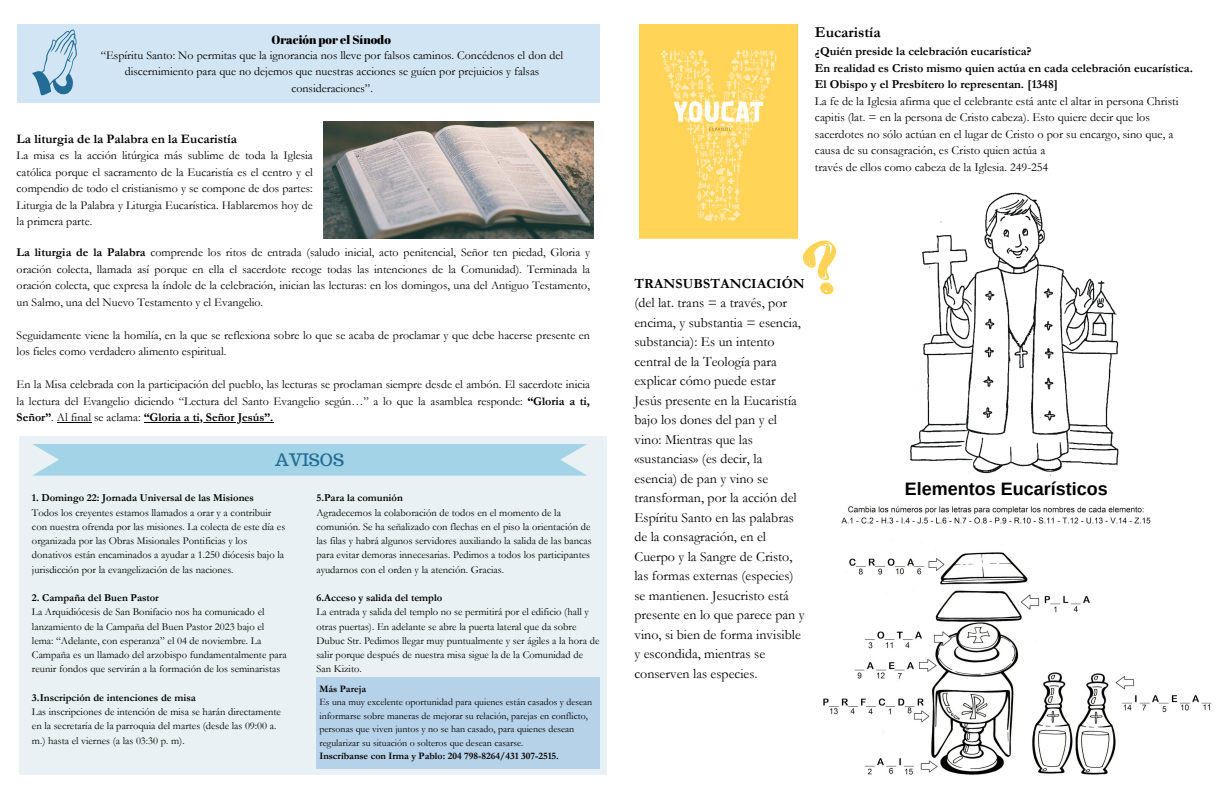
<style>
.page{position:relative;width:1224px;height:792px;background:#fff}
.page>*{position:absolute;margin:0;border:0;box-sizing:border-box;transform-origin:0 0}
.t1{font:700 18px "Arimo";color:#000}
.t2{font:16.9px "Trocchi";color:#246c95}
.t3{font:700 15.2px "Garamond";color:#000}
.t4{font:14px/19.5px "Garamond";color:#000}
.t5{font:700 14px "Garamond";letter-spacing:.01em;color:#000}
.t6{font:700 13px "Garamond";color:#000}
.t7{font:12.2px/16.5px "Garamond";color:#000}
.t8{font:700 12.2px/16.5px "Garamond";color:#000}
.t9{font:12px/16.5px "Garamond";color:#000;text-align:justify}
.t10{font:12px "Abril Fatface";color:#000}
.t11{font:10.6px/14.2px "Garamond";color:#000}
.t12{font:700 10.6px "Garamond";color:#000}
.t13{font:9.9px/13.5px "Garamond";color:#000}
.t14{font:700 9.9px "Garamond";color:#000}
.s1{font-weight:700}
</style>
<div class="page">
<img style="left:640px;top:25px;width:157px;height:213px">
<div style="left:19px;top:436px;width:588px;height:339px;background:#e9f1f4"></div>
<div style="left:17px;top:25px;width:582px;height:78px;background:#d2e5f4"></div>
<svg style="left:32px;top:444px;width:555px;height:32px;background:#a6d4e6"></svg>
<svg style="left:32px;top:29px;width:45px;height:66px"></svg>
<div style="left:316px;top:677px;width:283px;height:92px;background:#b6d2e9"></div>
<img style="left:323px;top:122px;width:270px;height:116px">
<svg style="left:802px;top:240px;width:34px;height:55px"></svg>
<img style="left:823px;top:506px;width:389px;height:269px">
<img style="left:910px;top:192px;width:209px;height:284px">
<div style="left:1104px;top:537px;width:120px;height:79px;background:#fff;border-radius:50%"></div>
<hr style="left:57px;top:422px;width:34px;height:1px;background:#000">
<hr style="left:144px;top:422px;width:130px;height:1px;background:#000">
<p class="t10" style="left:271px;top:31px;width:121px">Oración por el Sínodo</p>
<p class="t9" style="left:101px;top:47px;width:464px;text-align:center">“Espíritu Santo: No permitas que la ignorancia nos lleve por falsos caminos. Concédenos el don del discernimiento para que no dejemos que nuestras acciones se guíen por prejuicios y falsas consideraciones”.</p>
<p class="t6" style="left:17px;top:131px;width:222px">La liturgia de la Palabra en la Eucaristía</p>
<p class="t9" style="left:17px;top:147px;width:298px">La misa es la acción litúrgica más sublime de toda la Iglesia católica porque el sacramento de la Eucaristía es el centro y el compendio de todo el cristianismo y se compone de dos partes:<br>Liturgia de la Palabra y Liturgia Eucarística. Hablaremos hoy de la primera parte.</p>
<p class="t9" style="left:17px;top:245px;width:575px"><span class="s1">La liturgia de la Palabra</span> comprende los ritos de entrada (saludo inicial, acto penitencial, Señor ten piedad, Gloria y oración colecta, llamada así porque en ella el sacerdote recoge todas las intenciones de la Comunidad). Terminada la oración colecta, que expresa la índole de la celebración, inician las lecturas: en los domingos, una del Antiguo Testamento, un Salmo, una del Nuevo Testamento y el Evangelio.</p>
<p class="t9" style="left:17px;top:327px;width:575px">Seguidamente viene la homilía, en la que se reflexiona sobre lo que se acaba de proclamar y que debe hacerse presente en los fieles como verdadero alimento espiritual.</p>
<p class="t9" style="left:17px;top:377px;width:575px">En la Misa celebrada con la participación del pueblo, las lecturas se proclaman siempre desde el ambón. El sacerdote inicia la lectura del Evangelio diciendo “Lectura del Santo Evangelio según…” a lo que la asamblea responde: <span class="s1">“Gloria a ti, Señor”</span>. Al final se aclama: <span class="s1">“Gloria a ti, Señor Jesús”.</span></p>
<p class="t2" style="left:275px;top:448px;width:70px">AVISOS</p>
<p class="t12" style="left:32px;top:492px;width:223px">1. Domingo 22: Jornada Universal de las Misiones</p>
<p class="t11" style="left:32px;top:505px;width:255px">Todos los creyentes estamos llamados a orar y a contribuir con nuestra ofrenda por las misiones. La colecta de este día es organizada por las Obras Misionales Pontificias y los donativos están encaminados a ayudar a 1.250 diócesis bajo la jurisdicción por la evangelización de las naciones.</p>
<p class="t12" style="left:32px;top:592px;width:128px">2. Campaña del Buen Pastor</p>
<p class="t11" style="left:32px;top:605px;width:256px">La Arquidiócesis de San Bonifacio nos ha comunicado el lanzamiento de la Campaña del Buen Pastor 2023 bajo el lema: “Adelante, con esperanza” el 04 de noviembre. La Campaña es un llamado del arzobispo fundamentalmente para reunir fondos que servirán a la formación de los seminaristas</p>
<p class="t12" style="left:32px;top:692px;width:165px">3.Inscripción de intenciones de misa</p>
<p class="t11" style="left:32px;top:705px;width:251px">Las inscripciones de intención de misa se harán directamente en la secretaría de la parroquia del martes (desde las 09:00 a. m.) hasta el viernes (a las 03:30 p. m).</p>
<p class="t12" style="left:316px;top:492px;width:88px">5.Para la comunión</p>
<p class="t11" style="left:316px;top:505px;width:277px">Agradecemos la colaboración de todos en el momento de la comunión. Se ha señalizado con flechas en el piso la orientación de las filas y habrá algunos servidores auxiliando la salida de las bancas para evitar demoras innecesarias. Pedimos a todos los participantes ayudarnos con el orden y la atención. Gracias.</p>
<p class="t12" style="left:316px;top:592px;width:127px">6.Acceso y salida del templo</p>
<p class="t11" style="left:316px;top:605px;width:284px">La entrada y salida del templo no se permitirá por el edificio (hall y otras puertas). En adelante se abre la puerta lateral que da sobre Dubuc Str. Pedimos llegar muy puntualmente y ser ágiles a la hora de salir porque después de nuestra misa sigue la de la Comunidad de San Kizito.</p>
<p class="t14" style="left:319px;top:683px;width:48px">Más Pareja</p>
<p class="t13" style="left:319px;top:695px;width:274px">Es una muy excelente oportunidad para quienes están casados y desean informarse sobre maneras de mejorar su relación, parejas en conflicto, personas que viven juntos y no se han casado, para quienes desean regularizar su situación o solteros que desean casarse.</p>
<p class="t14" style="left:319px;top:751px;width:241px">Inscríbanse con Irma y Pablo: 204 798-8264/431 307-2515.</p>
<p class="t3" style="left:815px;top:24px;width:67px">Eucaristía</p>
<p class="t8" style="left:815px;top:43px;width:218px">¿Quién preside la celebración eucarística?</p>
<p class="t8" style="left:815px;top:60px;width:379px">En realidad es Cristo mismo quien actúa en cada celebración eucarística.<br>El Obispo y el Presbítero lo representan. [1348]</p>
<p class="t7" style="left:815px;top:93px;width:365px">La fe de la Iglesia afirma que el celebrante está ante el altar in persona Christi capitis (lat. = en la persona de Cristo cabeza). Esto quiere decir que los sacerdotes no sólo actúan en el lugar de Cristo o por su encargo, sino que, a causa de su consagración, es Cristo quien actúa a</p>
<p class="t7" style="left:815px;top:159px;width:235px">través de ellos como cabeza de la Iglesia. 249-254</p>
<p class="t5" style="left:634px;top:276px;width:172px">TRANSUBSTANCIACIÓN</p>
<p class="t4" style="left:634px;top:293px;width:172px">(del lat. trans = a través, por encima, y substantia = esencia, substancia): Es un intento central de la Teología para explicar cómo puede estar<br>Jesús presente en la Eucaristía bajo los dones del pan y el vino: Mientras que las «sustancias» (es decir, la esencia) de pan y vino se transforman, por la acción del<br>Espíritu Santo en las palabras de la consagración, en el<br>Cuerpo y la Sangre de Cristo, las formas externas (especies) se mantienen. Jesucristo está presente en lo que parece pan y vino, si bien de forma invisible y escondida, mientras se conserven las especies.</p>
<p class="t1" style="left:905px;top:479px;width:204px">Elementos Eucarísticos</p>
</div>
